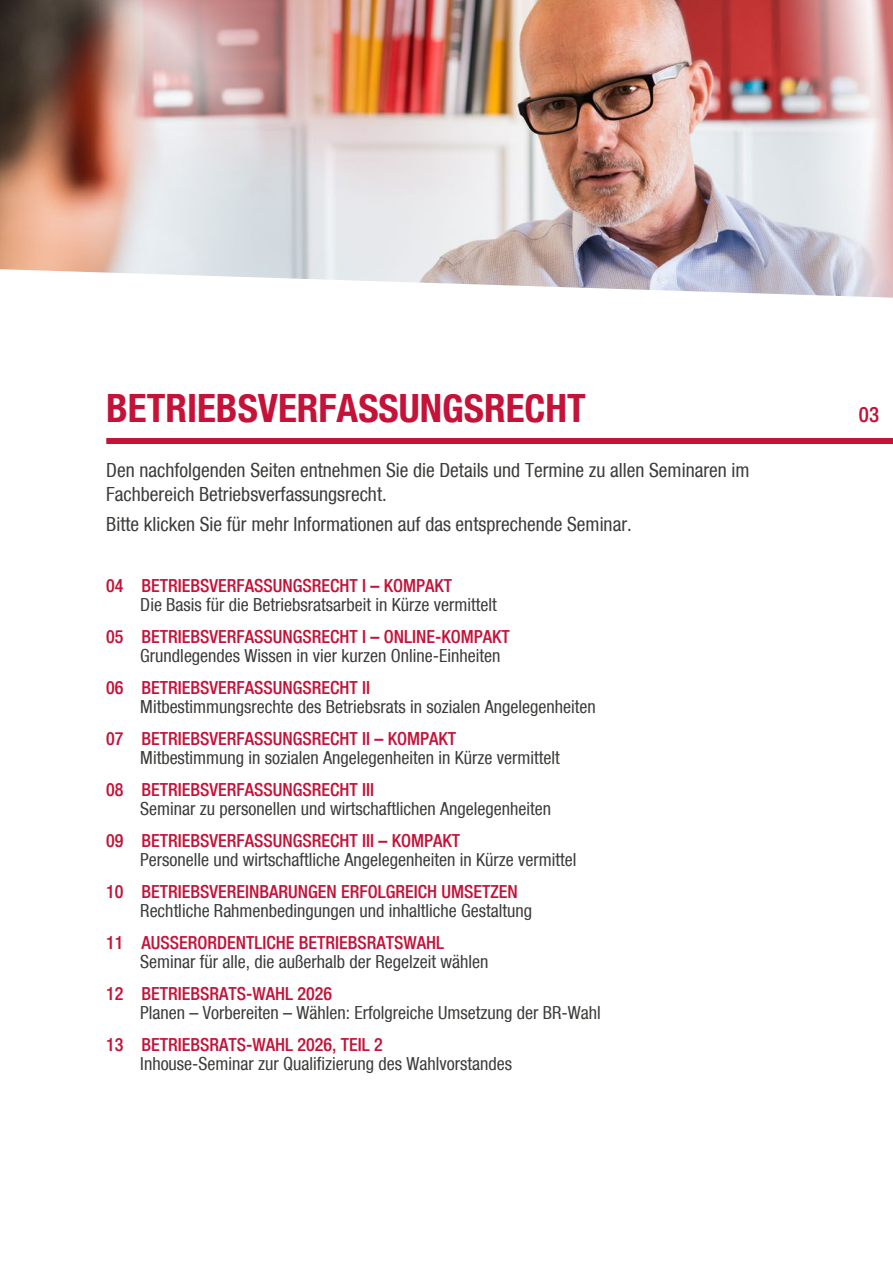
<style>
.page{position:relative;width:893px;height:1263px;background:#fff}
.page>*{position:absolute;margin:0;border:0;box-sizing:border-box;transform-origin:0 0}
.Kapiteleinstieg{font:700 condensed 39px "Bfz";color:#c41239}
.t1{font:500 condensed 21px "Bfz";color:#c41239}
.t2{font:condensed 19.5px/23.4px "Bfz";color:#3c3c3b}
.t3{font:condensed 18px "Bfz";color:#3c3c3b}
.t4{font:500 condensed 18px "Bfz";color:#c41239}
</style>
<div class="page">
<img style="left:0;top:0;width:893px;height:298px">
<div style="left:106px;top:438px;width:787px;height:6px;background:#c41239"></div>
<p class="Kapiteleinstieg" style="left:106px;top:384px;width:481px">BETRIEBSVERFASSUNGSRECHT</p>
<p class="t2" style="left:106px;top:458px;width:645px">Den nachfolgenden Seiten entnehmen Sie die Details und Termine zu allen Seminaren im<br>Fachbereich Betriebsverfassungsrecht.</p>
<p class="t2" style="left:106px;top:512px;width:527px">Bitte klicken Sie für mehr Informationen auf das entsprechende Seminar.</p>
<p class="t4" style="left:106px;top:575px;width:347px">04 BETRIEBSVERFASSUNGSRECHT I – KOMPAKT</p>
<p class="t3" style="left:140px;top:594px;width:358px">Die Basis für die Betriebsratsarbeit in Kürze vermittelt</p>
<p class="t4" style="left:106px;top:626px;width:405px">05 BETRIEBSVERFASSUNGSRECHT I – ONLINE-KOMPAKT</p>
<p class="t3" style="left:140px;top:645px;width:362px">Grundlegendes Wissen in vier kurzen Online-Einheiten</p>
<p class="t4" style="left:106px;top:677px;width:265px">06 BETRIEBSVERFASSUNGSRECHT II</p>
<p class="t3" style="left:140px;top:696px;width:457px">Mitbestimmungsrechte des Betriebsrats in sozialen Angelegenheiten</p>
<p class="t4" style="left:106px;top:728px;width:351px">07 BETRIEBSVERFASSUNGSRECHT II – KOMPAKT</p>
<p class="t3" style="left:140px;top:747px;width:421px">Mitbestimmung in sozialen Angelegenheiten in Kürze vermittelt</p>
<p class="t4" style="left:106px;top:779px;width:269px">08 BETRIEBSVERFASSUNGSRECHT III</p>
<p class="t3" style="left:140px;top:798px;width:412px">Seminar zu personellen und wirtschaftlichen Angelegenheiten</p>
<p class="t4" style="left:106px;top:830px;width:355px">09 BETRIEBSVERFASSUNGSRECHT III – KOMPAKT</p>
<p class="t3" style="left:140px;top:849px;width:438px">Personelle und wirtschaftliche Angelegenheiten in Kürze vermittel</p>
<p class="t4" style="left:106px;top:881px;width:413px">10 BETRIEBSVEREINBARUNGEN ERFOLGREICH UMSETZEN</p>
<p class="t3" style="left:140px;top:900px;width:393px">Rechtliche Rahmenbedingungen und inhaltliche Gestaltung</p>
<p class="t4" style="left:106px;top:932px;width:339px">11 AUSSERORDENTLICHE BETRIEBSRATSWAHL</p>
<p class="t3" style="left:140px;top:951px;width:350px">Seminar für alle, die außerhalb der Regelzeit wählen</p>
<p class="t4" style="left:106px;top:983px;width:227px">12 BETRIEBSRATS-WAHL 2026</p>
<p class="t3" style="left:140px;top:1002px;width:462px">Planen – Vorbereiten – Wählen: Erfolgreiche Umsetzung der BR-Wahl</p>
<p class="t4" style="left:106px;top:1034px;width:278px">13 BETRIEBSRATS-WAHL 2026, TEIL 2</p>
<p class="t3" style="left:140px;top:1053px;width:373px">Inhouse-Seminar zur Qualifizierung des Wahlvorstandes</p>
<p class="t1" style="left:859px;top:402px;width:22px">03</p>
</div>
